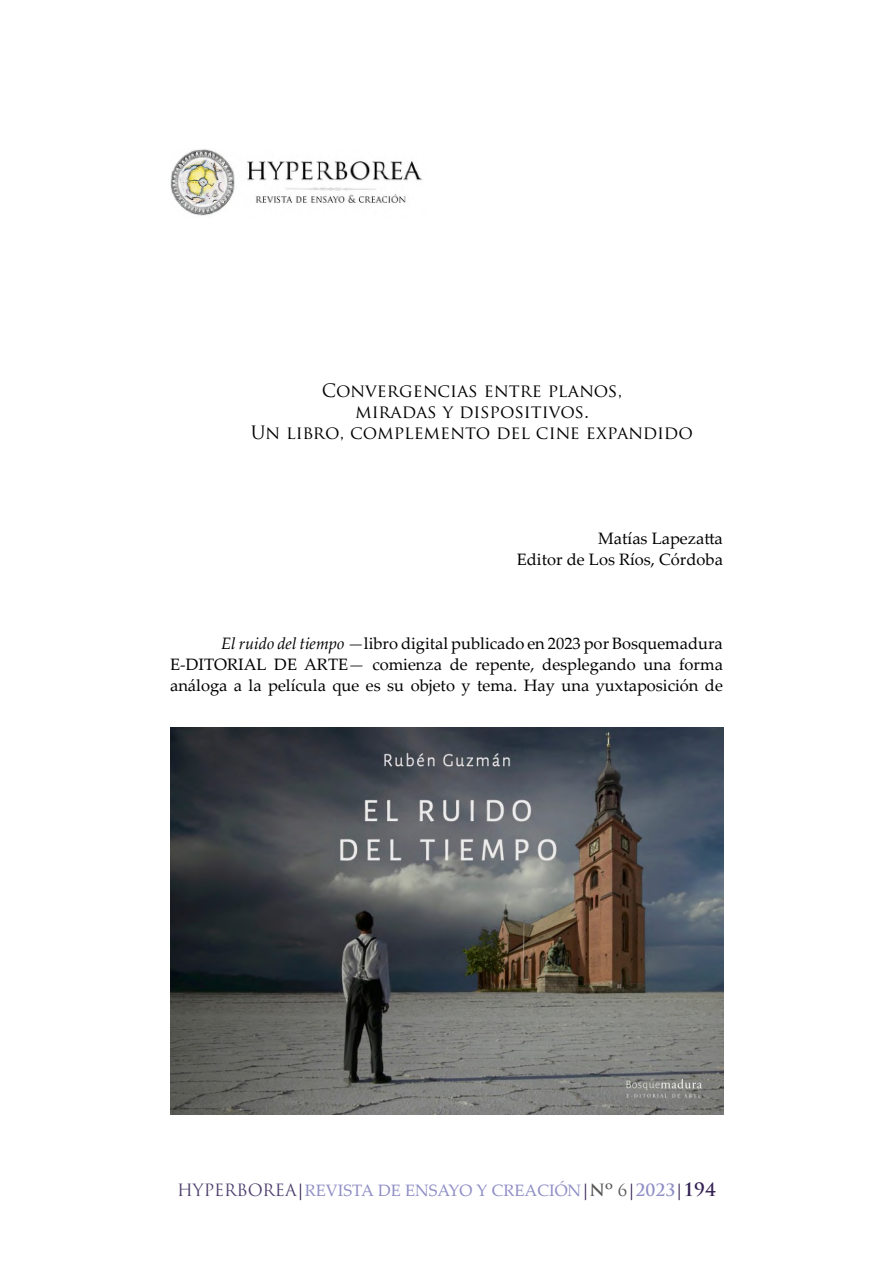
<style>
.page{position:relative;width:893px;height:1263px;background:#fff}
.page>*{position:absolute;margin:0;border:0;box-sizing:border-box;transform-origin:0 0}
.t1{font:18px/21px "Trajan Pro";color:#000;text-align:center}
.t2{font:16.5px/21px "Palatino Linotype";color:#000;text-align:right}
.t3{font:16.5px "Palatino Linotype";color:#908fc6}
.s1{font-style:italic}
.s2{font-family:"Trajan Pro";color:#4e3f6e}
.s3{font-family:"Trajan Pro";font-weight:700;color:#322052}
.s4{font-family:"Trajan Pro";font-weight:700;color:#575756}
.s5{font-family:"Trajan Pro";color:#575756}
.s6{font-family:"Trajan Pro";font-weight:700}
.s7{font-family:"Trajan Pro";font-weight:700;font-size:18px;color:#322052}
</style>
<div class="page">
<img style="left:170px;top:149px;width:253px;height:67px">
<img style="left:170px;top:728px;width:554px;height:387px">
<p class="t1" style="left:251px;top:380px;width:444px">Convergencias entre planos,<br>miradas y dispositivos.<br>Un libro, complemento del cine expandido</p>
<p class="t2" style="left:517px;top:527px;width:208px">Matías Lapezatta<br>Editor de Los Ríos, Córdoba</p>
<p class="t2" style="left:170px;top:632px;width:554px;text-align:justify;text-indent:51px"><span class="s1">El ruido del tiempo —</span>libro digital publicado en 2023 por Bosquemadura E-DITORIAL DE ARTE<span class="s1">—</span> comienza de repente, desplegando una forma análoga a la película que es su objeto y tema. Hay una yuxtaposición de</p>
<p class="t3" style="left:177px;top:1178px;width:540px"><span class="s2">HYPERBOREA</span><span class="s3">|</span>REVISTA DE ENSAYO Y CREACIÓN<span class="s3">|</span><span class="s4">Nº</span> <span class="s5">6</span><span class="s3">|</span><span class="s6">2023</span><span class="s3">|</span><span class="s7">194</span></p>
</div>
